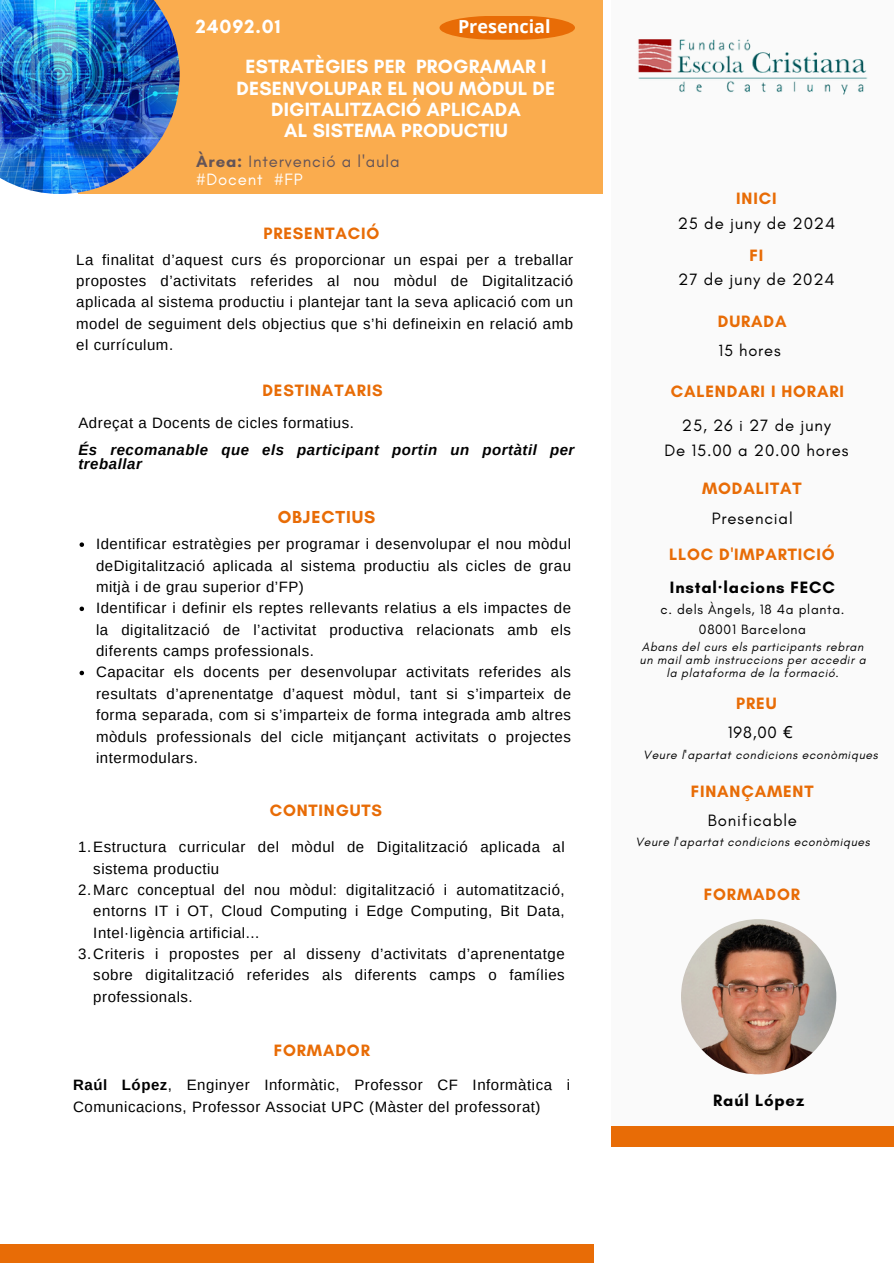
<style>
.page{position:relative;width:894px;height:1264px;background:#fff}
.page>*{position:absolute;margin:0;border:0;box-sizing:border-box;transform-origin:0 0}
.t1{font:700 19.5px/21.3px "Glacial Indifference";letter-spacing:.01em;color:#fff;text-align:center}
.t2{font:700 18px "Open Sans";color:#fff}
.t3{font:700 17.7px "Glacial Indifference";letter-spacing:.05em;color:#e86c06}
.t4{font:700 16.8px "Glacial Indifference";letter-spacing:.05em;color:#e86c06}
.t5{font:16.8px/24.8px "Glacial Indifference";letter-spacing:.05em;color:#000;text-align:center}
.t6{font:16.8px/18px "Glacial Indifference";letter-spacing:.05em;color:#645457}
.t7{font:700 16.8px "Glacial Indifference";letter-spacing:.05em;color:#000}
.t8{font:16.5px "Glacial Indifference";letter-spacing:.05em;color:#000}
.t9{font:15px/21.3px "Arimo";letter-spacing:.035em;color:#000;text-align:justify}
.t10{font:italic 700 15px/13.5px "Arimo";letter-spacing:.035em;color:#000}
.t11{font:13.8px "Glacial Indifference";letter-spacing:.05em;color:#000}
.t12{font:italic 12.3px/13.2px "Glacial Indifference";letter-spacing:.05em;color:#000;text-align:center}
.s1{font-weight:700}
.s2{color:#fff}
.s3{font-family:"Noto Sans"}
</style>
<div class="page">
<div style="left:610px;top:0;width:283px;height:1126px;background:#fafafa"></div>
<div style="left:610px;top:1126px;width:283px;height:20px;background:#e86c06"></div>
<img style="left:680px;top:919px;width:156px;height:155px;border-radius:50%">
<img style="left:638px;top:39px;width:230px;height:56px">
<div style="left:0;top:1244px;width:593px;height:19px;background:#e86c06"></div>
<div style="left:78px;top:0;width:524px;height:194px;background:#faac4e"></div>
<img style="left:0;top:0;width:180px;height:194px">
<svg style="left:439px;top:16px;width:136px;height:24px"></svg>
<svg style="left:79px;top:542px;width:5px;height:5px"></svg>
<svg style="left:79px;top:606px;width:5px;height:5px"></svg>
<svg style="left:79px;top:670px;width:5px;height:5px"></svg>
<p class="t1" style="left:196px;top:16px;width:86px">24092.01</p>
<h3 class="t2" style="left:458px;top:14px;width:94px">Presencial</h3>
<p class="t1" style="left:236px;top:56px;width:320px">ESTRATÈGIES PER PROGRAMAR I<br>DESENVOLUPAR EL NOU MÒDUL DE<br>DIGITALITZACIÓ APLICADA<br>AL SISTEMA PRODUCTIU</p>
<p class="t6" style="left:196px;top:152px;width:205px"><span class="s1">Àrea:</span> Intervenció a l'aula <span class="s2">#Docent #FP</span></p>
<h5 class="t4" style="left:263px;top:223px;width:117px">PRESENTACIÓ</h5>
<h5 class="t9" style="left:76px;top:249px;width:498px">La finalitat d’aquest curs és proporcionar un espai per a treballar propostes d’activitats referides al nou mòdul de Digitalització aplicada al sistema productiu i plantejar tant la seva aplicació com un model de seguiment dels objectius que s’hi defineixin en relació amb el currículum.</h5>
<p class="t4" style="left:262px;top:380px;width:122px">DESTINATARIS</p>
<p class="t9" style="left:78px;top:412px;width:277px">Adreçat a Docents de cicles formatius.</p>
<p class="t10" style="left:78px;top:443px;width:497px">És recomanable que els participant portin un portàtil per treballar</p>
<p class="t3" style="left:278px;top:506px;width:99px">OBJECTIUS</p>
<h3 class="t9" style="left:96px;top:533px;width:476px">Identificar estratègies per programar i desenvolupar el nou mòdul deDigitalització aplicada al sistema productiu als cicles de grau mitjà i de grau superior d’FP)</h3>
<p class="t9" style="left:96px;top:597px;width:476px">Identificar i definir els reptes rellevants relatius a els impactes de la digitalització de l’activitat productiva relacionats amb els diferents camps professionals.</p>
<p class="t9" style="left:96px;top:661px;width:476px">Capacitar els docents per desenvolupar activitats referides als resultats d’aprenentatge d’aquest mòdul, tant si s’imparteix de forma separada, com si s’imparteix de forma integrada amb altres mòduls professionals del cicle mitjançant activitats o projectes intermodulars.</p>
<h5 class="t4" style="left:270px;top:799px;width:114px">CONTINGUTS</h5>
<h3 class="t9" style="left:93px;top:836px;width:473px;text-indent:-15px">1.Estructura curricular del mòdul de Digitalització aplicada al sistema productiu</h3>
<h5 class="t9" style="left:93px;top:879px;width:473px;text-indent:-15px">2.Marc conceptual del nou mòdul: digitalització i automatització, entorns IT i OT, Cloud Computing i Edge Computing, Bit Data, Intel·ligència artificial...</h5>
<h3 class="t9" style="left:93px;top:943px;width:473px;text-indent:-15px">3.Criteris i propostes per al disseny d’activitats d’aprenentatge sobre digitalització referides als diferents camps o famílies professionals.</h3>
<h3 class="t4" style="left:274px;top:1039px;width:97px">FORMADOR</h3>
<h3 class="t9" style="left:73px;top:1074px;width:498px"><span class="s1">Raúl López</span>, Enginyer Informàtic, Professor CF Informàtica i<br>Comunicacions, Professor Associat UPC (Màster del professorat)</h3>
<h3 class="t4" style="left:736px;top:188px;width:42px">INICI</h3>
<p class="t5" style="left:677px;top:211px;width:159px">25 de juny de 2024</p>
<h3 class="t5" style="left:678px;top:267px;width:158px">27 de juny de 2024</h3>
<p class="t4" style="left:717px;top:311px;width:70px">DURADA</p>
<h3 class="t4" style="left:749px;top:245px;width:15px">FI</h3>
<h4 class="t8" style="left:718px;top:340px;width:64px">15 hores</h4>
<h6 class="t4" style="left:670px;top:380px;width:175px">CALENDARI I HORARI</h6>
<h1 class="t5" style="left:664px;top:412px;width:186px">25, 26 i 27 de juny<br>De 15.00 a 20.00 hores</h1>
<p class="t4" style="left:702px;top:478px;width:101px">MODALITAT</p>
<p class="t5" style="left:711px;top:505px;width:82px">Presencial</p>
<p class="t4" style="left:669px;top:544px;width:167px">LLOC D'IMPARTICIÓ</p>
<p class="t7" style="left:669px;top:576px;width:166px">Instal<span class="s3">·</span>lacions FECC</p>
<h3 class="t11" style="left:660px;top:601px;width:185px">c. dels Àngels, 18 4a planta.</h3>
<p class="t11" style="left:698px;top:621px;width:109px">08001 Barcelona</p>
<p class="t12" style="left:639px;top:640px;width:228px">Abans del curs els participants rebran un mail amb instruccions per accedir a la plataforma de la formació.</p>
<p class="t4" style="left:736px;top:693px;width:42px">PREU</p>
<h3 class="t5" style="left:727px;top:719px;width:66px">198,00 <span class="s3">€</span></h3>
<p class="t12" style="left:643px;top:747px;width:236px">Veure l'apartat condicions econòmiques</p>
<h3 class="t4" style="left:690px;top:780px;width:124px">FINANÇAMENT</h3>
<h5 class="t5" style="left:707px;top:807px;width:91px">Bonificable</h5>
<h3 class="t12" style="left:635px;top:835px;width:236px">Veure l'apartat condicions econòmiques</h3>
<h1 class="t4" style="left:703px;top:884px;width:97px">FORMADOR</h1>
<h5 class="t7" style="left:713px;top:1089px;width:92px">Raúl López</h5>
</div>
